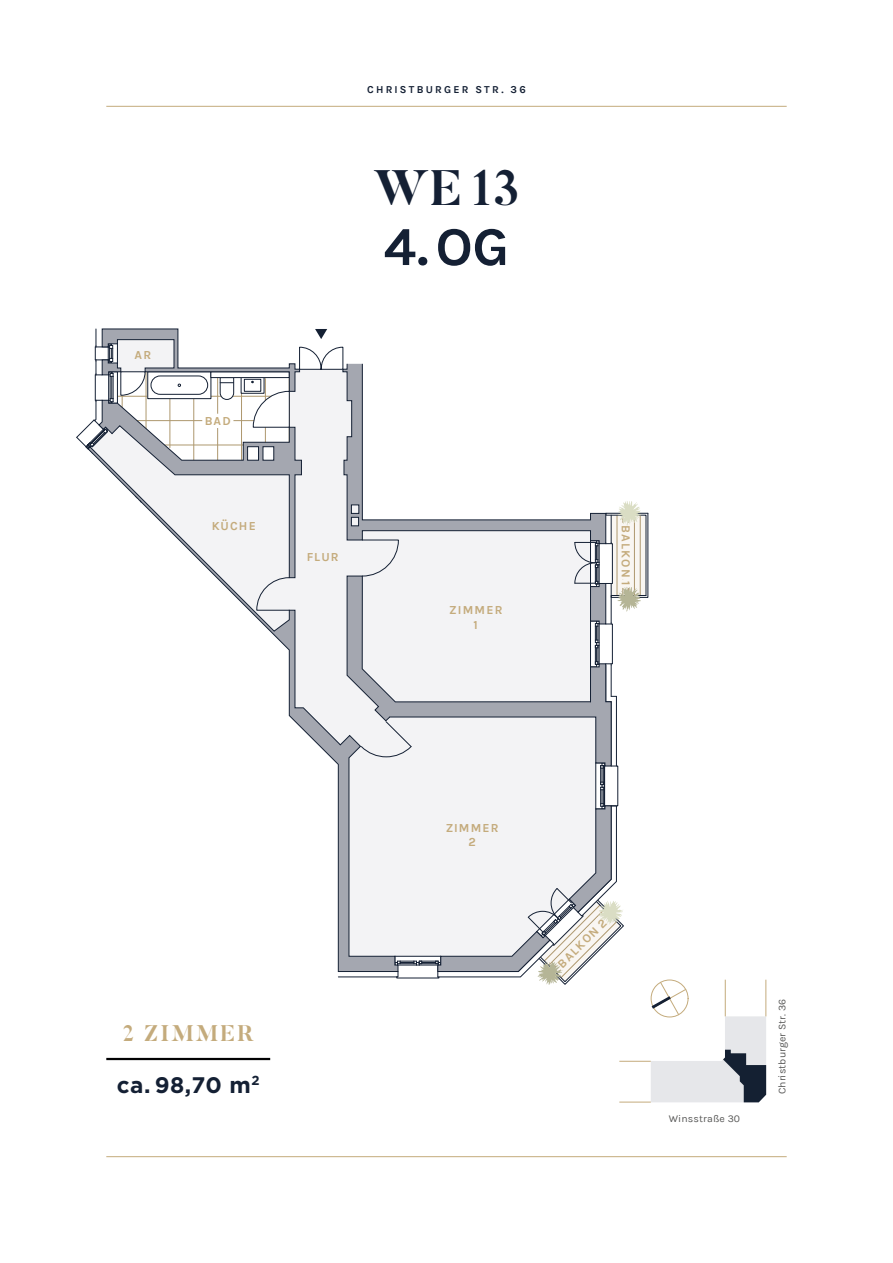
<style>
.page{position:relative;width:893px;height:1263px;background:#fff}
.page>*{position:absolute;margin:0;border:0;box-sizing:border-box;transform-origin:0 0}
.t1{font:700 54.6px "Karla";color:#142034}
.t2{font:700 49.5px "Butler";color:#142034}
.t3{font:700 22.5px "Gotham";color:#142034}
.t4{font:700 22.5px "Butler";letter-spacing:.1em;color:#c4ab7c}
.t5{font:700 12.15px/14.5px "Karla";letter-spacing:.1em;color:#c4ab7c;text-align:center}
.t6{font:10.5px "Karla";letter-spacing:.01em;color:#575756}
.t7{font:700 10.5px "Karla";letter-spacing:.21em;color:#142034}
</style>
<div class="page">
<svg style="left:343px;top:347px;width:231px;height:229px;fill:#f3f3f5"></svg>
<svg style="left:398px;top:544px;width:1px;height:32px"></svg>
<hr style="left:338px;top:977px;width:59px;height:1px;background:#142034">
<hr style="left:616px;top:696px;width:1px;height:70px;background:#142034">
<hr style="left:611px;top:702px;width:1px;height:63px;background:#142034">
<hr style="left:611px;top:665px;width:1px;height:31px;background:#142034">
<svg style="left:398px;top:576px;width:213px;height:187px"></svg>
<svg style="left:343px;top:363px;width:231px;height:181px"></svg>
<svg style="left:248px;top:446px;width:150px;height:526px"></svg>
<svg style="left:574px;top:501px;width:74px;height:167px"></svg>
<svg style="left:395px;top:763px;width:229px;height:221px"></svg>
<svg style="left:77px;top:329px;width:266px;height:281px"></svg>
<hr style="left:725px;top:980px;width:1px;height:36px;background:#c4ab7c">
<hr style="left:766px;top:980px;width:1px;height:36px;background:#c4ab7c">
<hr style="left:619px;top:1061px;width:32px;height:1px;background:#c4ab7c">
<hr style="left:619px;top:1102px;width:32px;height:1px;background:#c4ab7c">
<div style="left:651px;top:980px;width:37px;height:37px;border:1px solid #c4ab7c;border-radius:50%"></div>
<svg style="left:651px;top:981px;width:115px;height:121px"></svg>
<hr style="left:106px;top:1058px;width:164px;height:2px;background:#020203">
<hr style="left:106px;top:106px;width:681px;height:1px;background:#c4ab7c">
<hr style="left:106px;top:1156px;width:681px;height:1px;background:#c4ab7c">
<p class="t5" style="left:135px;top:347px;width:18px">AR</p>
<p class="t7" style="left:367px;top:83px;width:160px">CHRISTBURGER STR. 36</p>
<h2 class="t2" style="left:373px;top:156px;width:148px">WE 13</h2>
<h1 class="t1" style="left:384px;top:210px;width:127px">4.OG</h1>
<p class="t5" style="left:205px;top:413px;width:28px">BAD</p>
<p class="t5" style="left:211px;top:518px;width:46px">KÜCHE</p>
<p class="t5" style="left:306px;top:549px;width:34px">FLUR</p>
<p class="t5" style="left:449px;top:602px;width:55px">ZIMMER<br>1</p>
<p class="t5" style="left:634px;top:525px;width:62px;rotate:90deg">BALKON 1</p>
<h3 class="t4" style="left:123px;top:1019px;width:132px">2 ZIMMER</h3>
<h3 class="t3" style="left:117px;top:1070px;width:144px">ca. 98,70 m<sup>2</sup></h3>
<p class="t5" style="left:445px;top:820px;width:55px">ZIMMER<br>2</p>
<p class="t5" style="left:554px;top:960px;width:65px;rotate:-45deg">BALKON 2</p>
<p class="t6" style="left:669px;top:1111px;width:73px">Winsstraße 30</p>
<p class="t6" style="left:775px;top:1094px;width:97px;rotate:-90deg">Christburger Str. 36</p>
</div>
